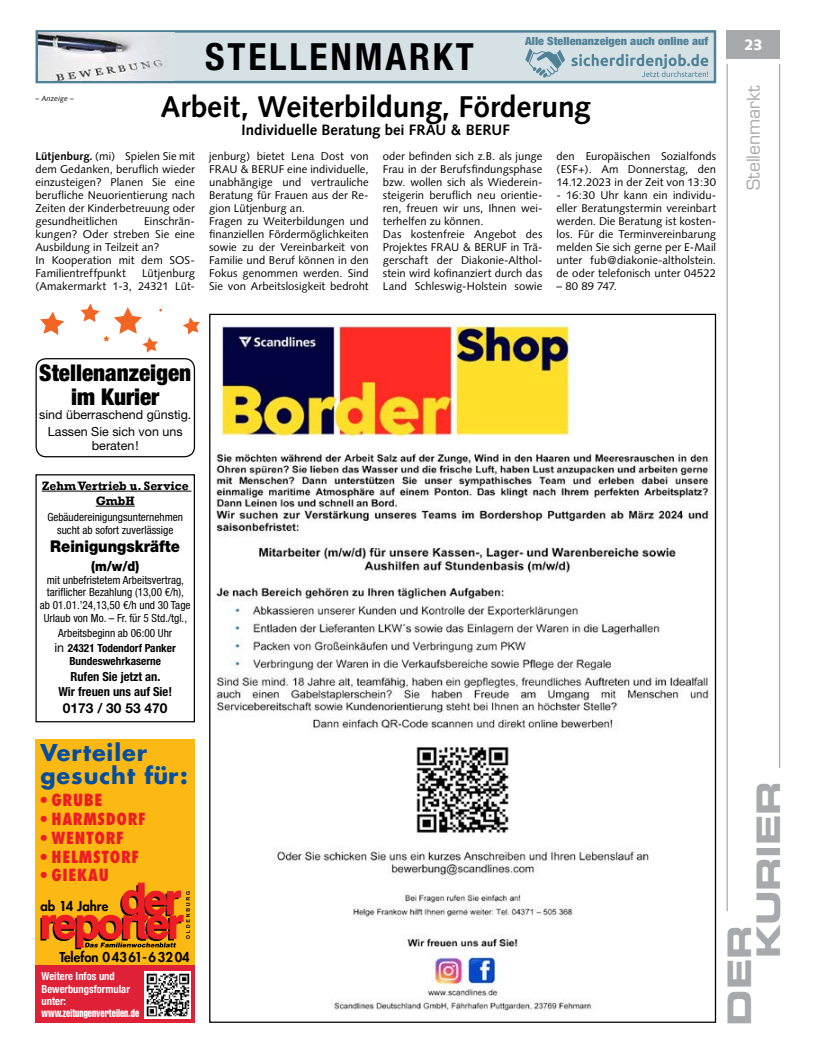
<style>
.page{position:relative;width:819px;height:1053px;background:#fff}
.page>*{position:absolute;margin:0;border:0;box-sizing:border-box;transform-origin:0 0}
.t1{font:700 condensed 37.5px "Helvetica Neue";letter-spacing:.075em;color:#000}
.t2{font:32.5px/28.9px "Eurostile LT Std Bold Ex 2";letter-spacing:-.01em;color:#a7a9ac}
.t3{font:700 30px "Syntax LT Std";letter-spacing:-.005em;color:#000}
.t4{font:900 condensed 23.12px/24.4px "Helvetica Neue";color:#000;text-align:center}
.t5{font:700 22.5px/22.5px "Futura Std";letter-spacing:.04em;color:#034ea2}
.t6{font:17.5px "Eurostile LT Std";letter-spacing:-.005em;color:#a7a9ac}
.t7{font:800 condensed 16.25px "Futura Std";letter-spacing:.04em;color:#ed1d24}
.t8{font:900 16.25px "Helvetica Neue";color:#000;scale:.9 1}
.t9{font:700 15px "Syntax LT Std";letter-spacing:-.005em;color:#000}
.t10{font:900 15px "Syntax LT Std";color:#fff}
.t11{font:700 13.75px "Helvetica Neue";color:#000}
.t12{font:900 13.75px "Helvetica Neue";color:#000;scale:.88 1}
.t13{font:800 13.12px "Futura Std";color:#000}
.t14{font:12.5px/17.2px "Helvetica Neue";color:#000;text-align:center}
.t15{font:700 condensed 12.5px/15px "Helvetica Neue";color:#000;text-align:center}
.t16{font:700 12.5px/15px "Rockwell";color:#000;text-align:center}
.t17{font:11.25px/13px "Syntax";letter-spacing:.005em;color:#000;text-align:justify}
.t18{font:condensed 11.25px/12.6px "Helvetica Neue";color:#000;text-align:center}
.t19{font:900 condensed 11.25px "Helvetica Neue";color:#508297;scale:1.08 1}
.t20{font:700 condensed 11.25px "Helvetica Neue";color:#000}
.t21{font:700 condensed 11.12px/12.4px "Helvetica Neue";color:#fff;scale:.95 1}
.t22{font:italic 7.5px "Syntax LT Std";letter-spacing:.015em;color:#000}
.s1{font-weight:700}
.s2{font-stretch:normal;font-size:12.5px}
.s3{font-family:"Helvetica LT Std Comp";font-weight:400;font-stretch:normal}
</style>
<div class="page">
<hr style="left:726px;top:64px;width:1px;height:847px;background:#939598">
<hr style="left:779px;top:64px;width:1px;height:703px;background:#939598">
<div style="left:726px;top:30px;width:54px;height:29px;background:#a7a9ac"></div>
<div style="left:35px;top:739px;width:160px;height:283px;background:#fdb913"></div>
<div style="left:35px;top:965px;width:160px;height:57px;background:#de2137"></div>
<img style="left:144px;top:971px;width:46px;height:47px">
<svg style="left:40px;top:882px;width:150px;height:67px"></svg>
<hr style="left:42px;top:490px;width:149px;height:1px;background:#000">
<hr style="left:96px;top:505px;width:39px;height:1px;background:#000">
<div style="left:35px;top:474px;width:160px;height:248px;border:1px solid #000"></div>
<img style="left:215px;top:321px;width:495px;height:689px">
<svg style="left:36px;top:30px;width:680px;height:53px;background:#c4d4db"></svg>
<img style="left:38px;top:33px;width:136px;height:48px">
<svg style="left:571px;top:54px;width:137px;height:23px;background:#b3c8d1"></svg>
<svg style="left:525px;top:48px;width:40px;height:30px"></svg>
<svg style="left:40px;top:311px;width:24px;height:24px"></svg>
<svg style="left:183px;top:317px;width:17px;height:17px"></svg>
<svg style="left:80px;top:303px;width:82px;height:50px"></svg>
<div style="left:36px;top:358px;width:159px;height:99px;border:1px solid #000;border-radius:10px"></div>
<p class="t1" style="left:205px;top:34px;width:270px">STELLENMARKT</p>
<p class="t19" style="left:525px;top:34px;width:171px">Alle Stellenanzeigen auch online auf</p>
<p class="t3" style="left:160px;top:90px;width:432px">Arbeit, Weiterbildung, Förderung</p>
<p class="t9" style="left:241px;top:121px;width:270px">Individuelle Beratung bei FRAU &amp; BERUF</p>
<p class="t17" style="left:35px;top:149px;width:161px"><span class="s1">Lütjenburg.</span> (mi) Spielen Sie mit dem Gedanken, beruflich wieder einzusteigen? Planen Sie eine berufliche Neuorientierung nach Zeiten der Kinderbetreuung oder gesundheitlichen</p>
<p class="t22" style="left:36px;top:94px;width:40px">– Anzeige –</p>
<p class="t17" style="left:209px;top:149px;width:161px;text-align:left">jenburg) bietet Lena Dost von<br>FRAU &amp; BERUF eine individuelle, unabhängige und vertrauliche<br>Beratung für Frauen aus der Re&shy;gion Lütjenburg an.<br>Fragen zu Weiterbildungen und finanziellen Fördermöglichkeiten sowie zu der Vereinbarkeit von<br>Familie und Beruf können in den<br>Fokus genommen werden. Sind<br>Sie von Arbeitslosigkeit bedroht</p>
<p class="t17" style="left:383px;top:149px;width:161px;text-align:left">oder befinden sich z.B. als junge<br>Frau in der Berufsfindungsphase bzw. wollen sich als Wiederein&shy;steigerin beruflich neu orientie&shy;ren, freuen wir uns, Ihnen wei&shy;terhelfen zu können.<br>Das kostenfreie Angebot des<br>Projektes FRAU &amp; BERUF in Trä&shy;gerschaft der Diakonie-Althol&shy;stein wird kofinanziert durch das<br>Land Schleswig-Holstein sowie</p>
<p class="t17" style="left:556px;top:149px;width:161px">den Europäischen Sozialfonds (ESF+). Am Donnerstag, den 14.12.2023 in der Zeit von 13:30</p>
<p class="t17" style="left:556px;top:188px;width:161px">- 16:30 Uhr kann ein individu&shy;eller Beratungstermin vereinbart werden. Die Beratung ist kosten&shy;los. Für die Terminvereinbarung melden Sie sich gerne per E-Mail unter fub@diakonie-altholstein. de oder telefonisch unter 04522</p>
<p class="t17" style="left:556px;top:280px;width:62px">– 80 89 747.</p>
<p class="t17" style="left:35px;top:215px;width:161px;text-align:left;text-indent:109px">Einschrän&shy;kungen? Oder streben Sie eine<br>Ausbildung in Teilzeit an?<br>In Kooperation mit dem SOS-<br>Familientreffpunkt</p>
<p class="t17" style="left:35px;top:267px;width:161px;text-align:right">Lütjenburg<br>(Amakermarkt 1-3, 24321 Lüt-</p>
<p class="t10" style="left:744px;top:36px;width:20px">23</p>
<p class="t6" style="left:743px;top:190px;width:106px;rotate:-90deg">Stellenmarkt</p>
<p class="t4" style="left:39px;top:360px;width:154px">Stellenanzeigen im Kurier</p>
<p class="t14" style="left:39px;top:406px;width:154px">sind überraschend günstig.<br>Lassen Sie sich von uns</p>
<p class="t14" style="left:92px;top:437px;width:48px">beraten!</p>
<p class="t16" style="left:42px;top:478px;width:148px">Zehm Vertrieb u. Service<br>GmbH</p>
<p class="t18" style="left:47px;top:511px;width:137px">Gebäudereinigungsunternehmen sucht ab sofort zuverlässige</p>
<p class="t8" style="left:50px;top:537px;width:146px">Reinigungskräfte</p>
<p class="t12" style="left:91px;top:558px;width:56px">(m/w/d)</p>
<p class="t18" style="left:40px;top:573px;width:152px">mit unbefristetem Arbeitsvertrag, tariflicher Bezahlung (13,00 €/h),<br>ab 01.01.’24,13,50 €/h und 30 Tage Urlaub von Mo. – Fr. für 5 Std./tgl.,</p>
<p class="t18" style="left:55px;top:625px;width:123px;line-height:15px">Arbeitsbeginn ab 06:00 Uhr <span class="s2">in</span> <span class="s1">24321 Todendorf Panker</span></p>
<p class="t20" style="left:69px;top:653px;width:93px">Bundeswehrkaserne</p>
<p class="t15" style="left:58px;top:669px;width:115px">Rufen Sie jetzt an.<br>Wir freuen uns auf Sie!</p>
<p class="t11" style="left:63px;top:699px;width:106px">0173 / 30 53 470</p>
<p class="t5" style="left:40px;top:741px;width:149px">Verteiler gesucht für:</p>
<p class="t7" style="left:40px;top:790px;width:63px">• GRUBE</p>
<p class="t7" style="left:40px;top:808px;width:107px">• HARMSDORF</p>
<p class="t7" style="left:40px;top:827px;width:85px">• WENTORF</p>
<p class="t7" style="left:40px;top:846px;width:100px">• HELMSTORF</p>
<p class="t7" style="left:40px;top:865px;width:70px">• GIEKAU</p>
<p class="t13" style="left:40px;top:897px;width:69px">ab 14 Jahre</p>
<p class="t13" style="left:59px;top:948px;width:132px">Telefon 0 43 61- 6 32 04</p>
<p class="t21" style="left:41px;top:969px;width:104px">Weitere Infos und<br>Bewerbungsformular unter: <span class="s3">www.zeitungenverteilen.de</span></p>
<p class="t2" style="left:724px;top:958px;width:179px;text-indent:-67px;rotate:-90deg">DER<br>KURIER</p>
</div>
